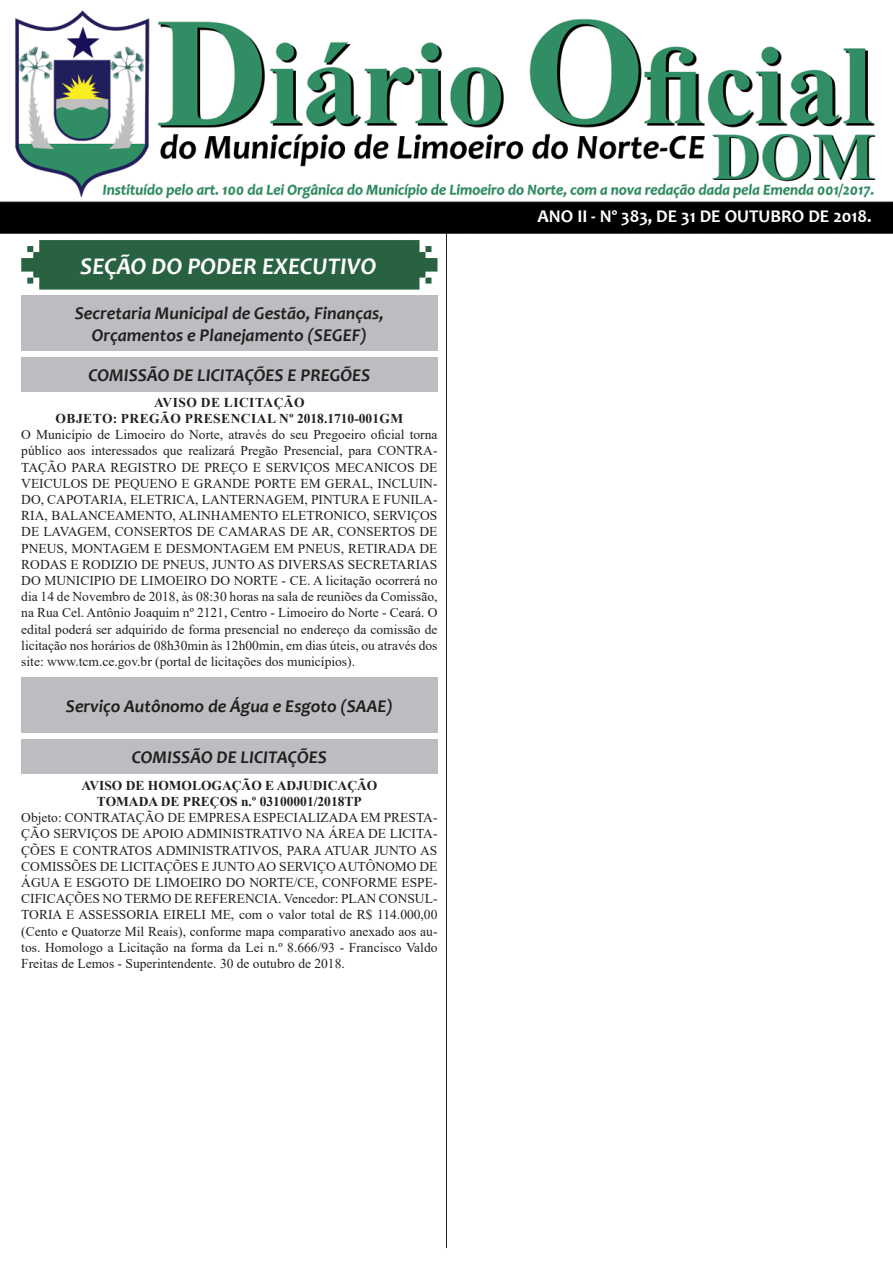
<style>
.page{position:relative;width:893px;height:1263px;background:#fff}
.page>*{position:absolute;margin:0;border:0;box-sizing:border-box;transform-origin:0 0}
.t1{font:italic 700 24px "Candara";color:#fff}
.t2{font:italic 700 18px "Candara";color:#231f20}
.t3{font:700 18px "Candara";color:#fff}
.t4{font:13.5px/16.2px "Times New Roman";color:#231f20;text-align:justify}
.t5{font:700 13.5px "Times New Roman";color:#231f20}
.t6{font:700 13.5px "Times New Roman";letter-spacing:.035em;color:#231f20}
</style>
<div class="page">
<img style="left:0;top:10px;width:893px;height:224px">
<svg style="left:21px;top:240px;width:416px;height:50px;background:#346a4a"></svg>
<hr style="left:446px;top:233px;width:1px;height:1015px;background:#231f20">
<div style="left:21px;top:296px;width:416px;height:55px;background:#bcbdc0"></div>
<div style="left:21px;top:358px;width:416px;height:34px;background:#bcbdc0"></div>
<div style="left:21px;top:677px;width:416px;height:56px;background:#bcbdc0"></div>
<div style="left:21px;top:739px;width:416px;height:35px;background:#bcbdc0"></div>
<p class="t1" style="left:80px;top:251px;width:298px">SEÇÃO DO PODER EXECUTIVO</p>
<p class="t2" style="left:75px;top:302px;width:310px">Secretaria Municipal de Gestão, Finanças,</p>
<p class="t2" style="left:92px;top:323px;width:276px">Orçamentos e Planejamento (SEGEF)</p>
<p class="t2" style="left:88px;top:364px;width:283px">COMISSÃO DE LICITAÇÕES E PREGÕES</p>
<p class="t6" style="left:154px;top:392px;width:152px">AVISO DE LICITAÇÃO</p>
<p class="t6" style="left:56px;top:409px;width:349px">OBJETO: PREGÃO PRESENCIAL Nº 2018.1710-001GM</p>
<p class="t4" style="left:21px;top:426px;width:418px">O Município de Limoeiro do Norte, através do seu Pregoeiro oficial torna público aos interessados que realizará Pregão Presencial, para CONTRA-TAÇÃO PARA REGISTRO DE PREÇO E SERVIÇOS MECANICOS DE VEICULOS DE PEQUENO E GRANDE PORTE EM GERAL, INCLUIN-DO, CAPOTARIA, ELETRICA, LANTERNAGEM, PINTURA E FUNILA-RIA, BALANCEAMENTO, ALINHAMENTO ELETRONICO, SERVIÇOS DE LAVAGEM, CONSERTOS DE CAMARAS DE AR, CONSERTOS DE PNEUS, MONTAGEM E DESMONTAGEM EM PNEUS, RETIRADA DE RODAS E RODIZIO DE PNEUS, JUNTO AS DIVERSAS SECRETARIAS DO MUNICIPIO DE LIMOEIRO DO NORTE - CE. A licitação ocorrerá no dia 14 de Novembro de 2018, às 08:30 horas na sala de reuniões da Comissão, na Rua Cel. Antônio Joaquim nº 2121, Centro - Limoeiro do Norte - Ceará. O edital poderá ser adquirido de forma presencial no endereço da comissão de licitação nos horários de 08h30min às 12h00min, em dias úteis, ou através dos site: www.tcm.ce.gov.br (portal de licitações dos municípios).</p>
<p class="t2" style="left:66px;top:694px;width:328px">Serviço Autônomo de Água e Esgoto (SAAE)</p>
<p class="t2" style="left:132px;top:746px;width:197px">COMISSÃO DE LICITAÇÕES</p>
<p class="t5" style="left:81px;top:775px;width:298px">AVISO DE HOMOLOGAÇÃO E ADJUDICAÇÃO</p>
<p class="t5" style="left:97px;top:792px;width:266px">TOMADA DE PREÇOS n.º 03100001/2018TP</p>
<p class="t4" style="left:21px;top:809px;width:418px">Objeto: CONTRATAÇÃO DE EMPRESA ESPECIALIZADA EM PRESTA-ÇÃO SERVIÇOS DE APOIO ADMINISTRATIVO NA ÁREA DE LICITA-ÇÕES E CONTRATOS ADMINISTRATIVOS, PARA ATUAR JUNTO AS COMISSÕES DE LICITAÇÕES E JUNTO AO SERVIÇO AUTÔNOMO DE ÁGUA E ESGOTO DE LIMOEIRO DO NORTE/CE, CONFORME ESPE-CIFICAÇÕES NO TERMO DE REFERENCIA. Vencedor: PLAN CONSUL-TORIA E ASSESSORIA EIRELI ME, com o valor total de R$ 114.000,00 (Cento e Quatorze Mil Reais), conforme mapa comparativo anexado aos au&shy;tos. Homologo a Licitação na forma da Lei n.º 8.666/93 - Francisco Valdo Freitas de Lemos - Superintendente. 30 de outubro de 2018.</p>
<p class="t3" style="left:538px;top:205px;width:336px">ANO II - Nº 383, DE 31 DE OUTUBRO DE 2018.</p>
</div>
